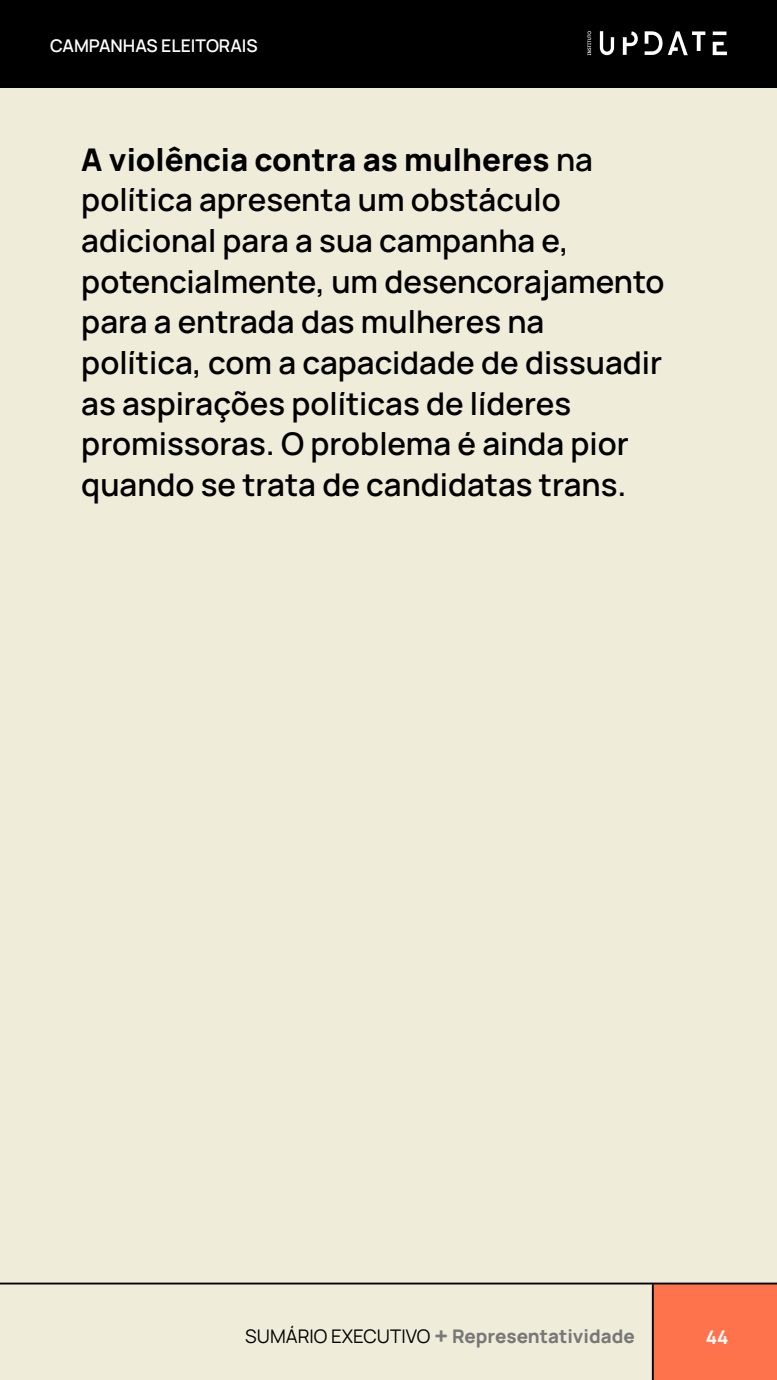
<style>
.page{position:relative;width:777px;height:1380px;background:#fff}
.page>*{position:absolute;margin:0;border:0;box-sizing:border-box;transform-origin:0 0}
.t1{font:600 31.25px/40.6px "Manrope";color:#000}
.t2{font:800 18.75px "Manrope";color:#787878}
.t3{font:700 18.75px "Manrope";color:#fff}
.t4{font:600 17.5px "Manrope";color:#fff}
.s1{font-weight:800}
.s2{font-weight:400;color:#000}
.s3{font-size:25px}
</style>
<div class="page">
<div style="left:0;top:88px;width:776px;height:1292px;background:#f0ecda"></div>
<div style="left:651px;top:1284px;width:125px;height:96px;background:#ff734c"></div>
<div style="left:0;top:0;width:776px;height:88px;background:#000"></div>
<svg style="left:599px;top:31px;width:15px;height:24px"></svg>
<hr style="left:712px;top:32px;width:14px;height:3px;background:#fff">
<svg style="left:712px;top:42px;width:14px;height:13px"></svg>
<svg style="left:644px;top:31px;width:61px;height:24px"></svg>
<svg style="left:622px;top:31px;width:15px;height:24px"></svg>
<svg style="left:587px;top:31px;width:4px;height:24px"></svg>
<hr style="left:651px;top:1284px;width:2px;height:96px;background:#000">
<hr style="left:0;top:1283px;width:776px;height:1px;background:#000">
<p class="t4" style="left:50px;top:34px;width:209px">CAMPANHAS ELEITORAIS</p>
<p class="t1" style="left:81px;top:138px;width:584px"><span class="s1">A violência contra as mulheres</span> na política apresenta um obstáculo adicional para a sua campanha e, potencialmente, um desencorajamento para a entrada das mulheres na política, com a capacidade de dissuadir as aspirações políticas de líderes promissoras. O problema é ainda pior quando se trata de candidatas trans.</p>
<p class="t2" style="left:245px;top:1323px;width:391px"><span class="s2">SUMÁRIO EXECUTIVO</span> <span class="s3">+</span> Representatividade</p>
<p class="t3" style="left:705px;top:1324px;width:24px">44</p>
</div>
